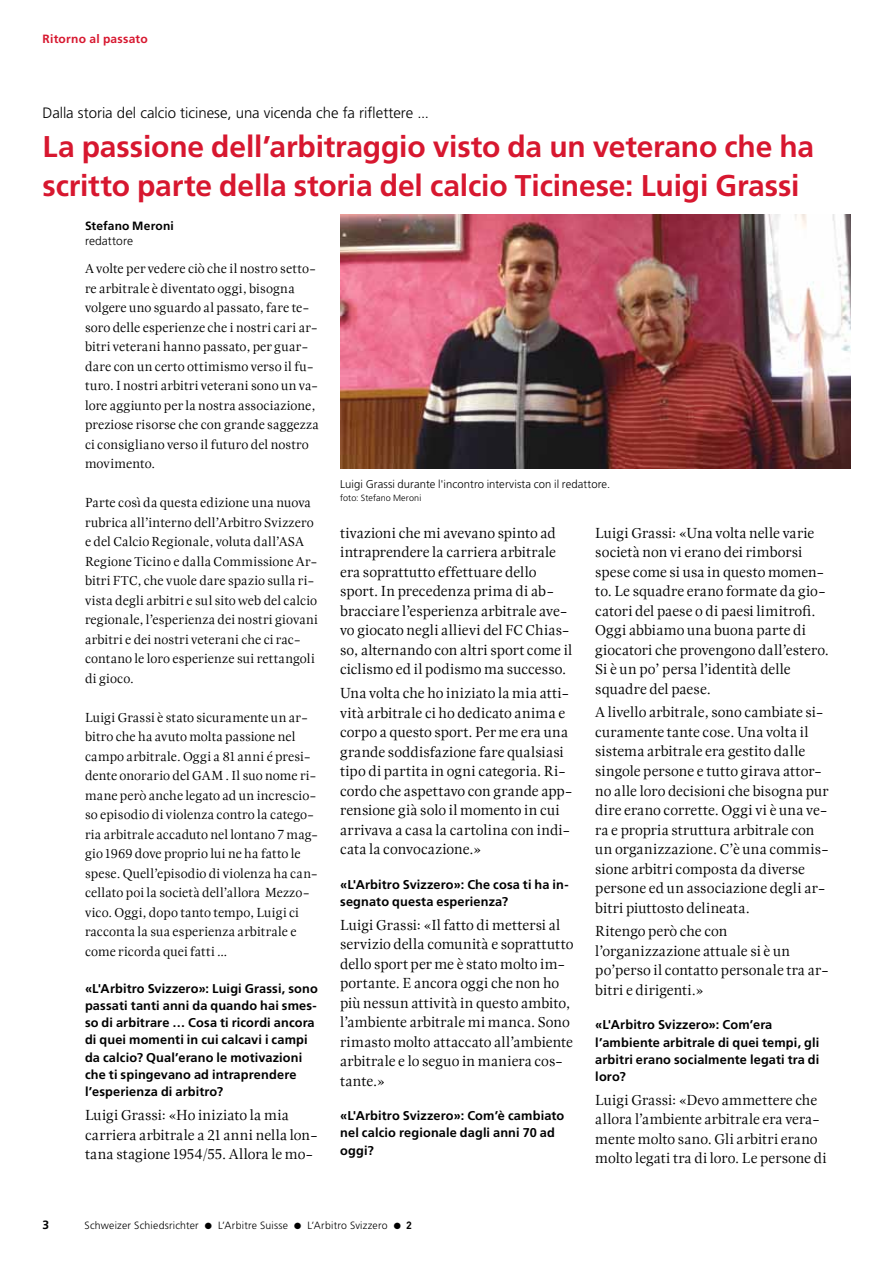
<style>
.page{position:relative;width:893px;height:1263px;background:#fff}
.page>*{position:absolute;margin:0;border:0;box-sizing:border-box;transform-origin:0 0}
.t1{font:700 30px/39px "Frutiger LT Std";letter-spacing:-.005em;color:#d7172f}
.t2{font:15px/19.5px "Esta Pro";color:#000}
.t3{font:300 15px "Frutiger LT Std";color:#000}
.t4{font:13.5px/19.5px "Esta Pro";letter-spacing:.005em;color:#000}
.t5{font:700 12.75px/17.2px "Frutiger LT Std";letter-spacing:.01em;color:#000}
.t6{font:700 12px "Frutiger LT Std";letter-spacing:.02em;color:#d7172f}
.t7{font:700 12px "Frutiger LT Std";letter-spacing:.01em;color:#000}
.t8{font:300 12px "Frutiger LT Std";letter-spacing:.005em;color:#000}
.t9{font:300 11.25px "Frutiger LT Std";letter-spacing:.005em;color:#000}
.t10{font:300 10.5px "Frutiger LT Std";letter-spacing:.02em;color:#000}
.t11{font:300 9px "Frutiger LT Std";letter-spacing:.01em;color:#000}
.s1{font-family:"DIN";font-weight:700}
</style>
<div class="page">
<img style="left:340px;top:215px;width:510px;height:253px">
<p class="t6" style="left:43px;top:32px;width:107px">Ritorno al passato</p>
<p class="t3" style="left:43px;top:104px;width:388px">Dalla storia del calcio ticinese, una vicenda che fa riflettere ...</p>
<h1 class="t1" style="left:43px;top:127px;width:773px">La passione dell’arbitraggio visto da un veterano che ha scritto parte della storia del calcio Ticinese: Luigi Grassi</h1>
<p class="t7" style="left:85px;top:219px;width:90px">Stefano Meroni</p>
<p class="t8" style="left:85px;top:234px;width:50px">redattore</p>
<p class="t4" style="left:85px;top:260px;width:235px">A volte per vedere ciò che il nostro setto&shy;re arbitrale è diventato oggi, bisogna volgere uno sguardo al passato, fare te&shy;soro delle esperienze che i nostri cari ar&shy;bitri veterani hanno passato, per guar&shy;dare con un certo ottimismo verso il fu&shy;turo. I nostri arbitri veterani sono un va&shy;lore aggiunto per la nostra associazione, preziose risorse che con grande saggezza ci consigliano verso il futuro del nostro movimento.</p>
<p class="t4" style="left:85px;top:494px;width:235px">Parte così da questa edizione una nuova rubrica all’interno dell’Arbitro Svizzero e del Calcio Regionale, voluta dall’ASA Regione Ticino e dalla Commissione Ar&shy;bitri FTC, che vuole dare spazio sulla ri&shy;vista degli arbitri e sul sito web del calcio regionale, l’esperienza dei nostri giovani arbitri e dei nostri veterani che ci rac&shy;contano le loro esperienze sui rettangoli di gioco.</p>
<p class="t4" style="left:85px;top:708px;width:235px">Luigi Grassi è stato sicuramente un ar&shy;bitro che ha avuto molta passione nel campo arbitrale. Oggi a 81 anni é presi&shy;dente onorario del GAM . Il suo nome ri&shy;mane però anche legato ad un increscio&shy;so episodio di violenza contro la catego&shy;ria arbitrale accaduto nel lontano 7 mag&shy;gio 1969 dove proprio lui ne ha fatto le spese. Quell’episodio di violenza ha can&shy;cellato poi la società dell’allora Mezzo&shy;vico. Oggi, dopo tanto tempo, Luigi ci racconta la sua esperienza arbitrale e come ricorda quei fatti …</p>
<p class="t5" style="left:85px;top:980px;width:234px">«L'Arbitro Svizzero»: Luigi Grassi, sono passati tanti anni da quando hai smes&shy;so di arbitrare … Cosa ti ricordi ancora di quei momenti in cui calcavi i campi da calcio? Qual’erano le motivazioni che ti spingevano ad intraprendere l’esperienza di arbitro?</p>
<p class="t2" style="left:85px;top:1106px;width:234px">Luigi Grassi: «Ho iniziato la mia carriera arbitrale a 21 anni nella lon&shy;tana stagione 1954/55. Allora le mo-</p>
<p class="t9" style="left:340px;top:478px;width:271px">Luigi Grassi durante l'incontro intervista con il redattore.</p>
<p class="t11" style="left:340px;top:493px;width:83px">foto: Stefano Meroni</p>
<p class="t2" style="left:595px;top:523px;width:235px">Luigi Grassi: «Una volta nelle varie società non vi erano dei rimborsi spese come si usa in questo momen&shy;to. Le squadre erano formate da gio&shy;catori del paese o di paesi limitrofi.<br>Oggi abbiamo una buona parte di giocatori che provengono dall’estero.<br>Si è un po’ persa l’identità delle squadre del paese.</p>
<p class="t2" style="left:595px;top:703px;width:235px">A livello arbitrale, sono cambiate si&shy;curamente tante cose. Una volta il sistema arbitrale era gestito dalle singole persone e tutto girava attor&shy;no alle loro decisioni che bisogna pur dire erano corrette. Oggi vi è una ve&shy;ra e propria struttura arbitrale con un organizzazione. C’è una commis&shy;sione arbitri composta da diverse persone ed un associazione degli ar&shy;bitri piuttosto delineata.</p>
<p class="t2" style="left:595px;top:922px;width:235px">Ritengo però che con l’organizzazione attuale si è un po’perso il contatto personale tra ar&shy;bitri e dirigenti.»</p>
<p class="t5" style="left:595px;top:1016px;width:226px">«L'Arbitro Svizzero»: Com’era l’ambiente arbitrale di quei tempi, gli arbitri erano socialmente legati tra di loro?</p>
<p class="t2" style="left:595px;top:1090px;width:233px">Luigi Grassi: «Devo ammettere che allora l’ambiente arbitrale era vera&shy;mente molto sano. Gli arbitri erano molto legati tra di loro. Le persone di</p>
<p class="t2" style="left:340px;top:523px;width:234px">tivazioni che mi avevano spinto ad intraprendere la carriera arbitrale era soprattutto effettuare dello sport. In precedenza prima di ab&shy;bracciare l’esperienza arbitrale ave&shy;vo giocato negli allievi del FC Chias&shy;so, alternando con altri sport come il ciclismo ed il podismo ma successo.</p>
<p class="t2" style="left:340px;top:684px;width:234px">Una volta che ho iniziato la mia atti&shy;vità arbitrale ci ho dedicato anima e corpo a questo sport. Per me era una grande soddisfazione fare qualsiasi tipo di partita in ogni categoria. Ri&shy;cordo che aspettavo con grande app&shy;rensione già solo il momento in cui arrivava a casa la cartolina con indi&shy;cata la convocazione.»</p>
<p class="t5" style="left:340px;top:875px;width:230px">«L'Arbitro Svizzero»: Che cosa ti ha in&shy;segnato questa esperienza?</p>
<p class="t2" style="left:340px;top:915px;width:235px">Luigi Grassi: «Il fatto di mettersi al servizio della comunità e soprattutto dello sport per me è stato molto im&shy;portante. E ancora oggi che non ho più nessun attività in questo ambito, l’ambiente arbitrale mi manca. Sono rimasto molto attaccato all’ambiente arbitrale e lo seguo in maniera cos&shy;tante.»</p>
<p class="t5" style="left:340px;top:1107px;width:226px">«L'Arbitro Svizzero»: Com’è cambiato nel calcio regionale dagli anni 70 ad oggi?</p>
<p class="t7" style="left:43px;top:1218px;width:8px">3</p>
<p class="t10" style="left:85px;top:1219px;width:329px">Schweizer Schiedsrichter ● L’Arbitre Suisse ● L’Arbitro Svizzero ● <span class="s1">2</span></p>
</div>
